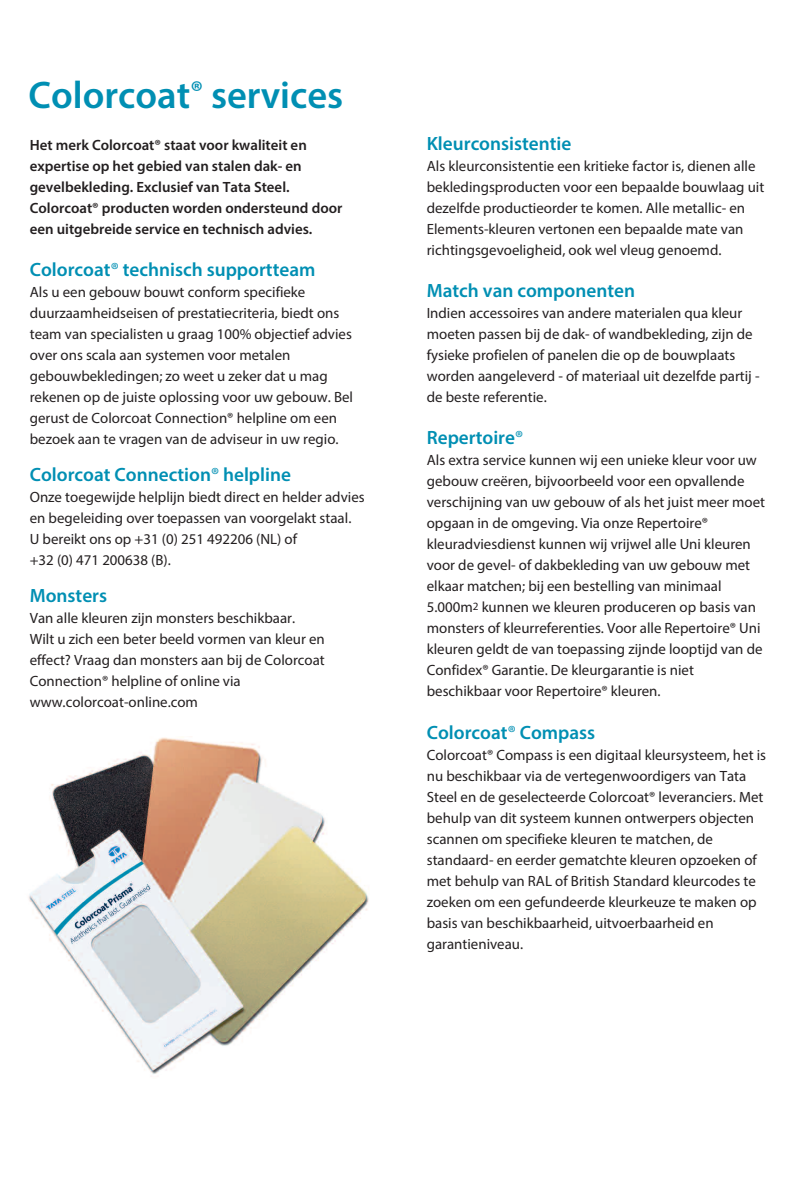
<style>
.page{position:relative;width:794px;height:1191px;background:#fff}
.page>*{position:absolute;margin:0;border:0;box-sizing:border-box;transform-origin:0 0}
.t1{font:600 38.5px "Myriad Pro";color:#008fb3}
.t2{font:600 19.25px "Myriad Pro";color:#008fb3}
.t3{font:14.88px/21px "Myriad Pro";color:#231f20}
.t4{font:600 14.88px/21px "Myriad Pro";color:#231f20}
.s1{font-weight:400}
</style>
<div class="page">
<img style="left:28px;top:737px;width:341px;height:337px">
<h1 class="t1" style="left:29px;top:81px;width:316px">Colorcoat<sup>®</sup> services</h1>
<p class="t4" style="left:30px;top:136px;width:314px">Het merk Colorcoat® staat voor kwaliteit en expertise op het gebied van stalen dak- en gevelbekleding. Exclusief van Tata Steel.<br>Colorcoat® producten worden ondersteund door een uitgebreide service en technisch advies.</p>
<p class="t2" style="left:30px;top:263px;width:287px">Colorcoat<span class="s1">®</span> technisch supportteam</p>
<p class="t3" style="left:30px;top:283px;width:325px">Als u een gebouw bouwt conform specifieke duurzaamheidseisen of prestatiecriteria, biedt ons team van specialisten u graag 100% objectief advies over ons scala aan systemen voor metalen gebouwbekledingen; zo weet u zeker dat u mag rekenen op de juiste oplossing voor uw gebouw. Bel gerust de Colorcoat Connection® helpline om een bezoek aan te vragen van de adviseur in uw regio.</p>
<p class="t2" style="left:30px;top:467px;width:263px">Colorcoat Connection<span class="s1">®</span> helpline</p>
<p class="t3" style="left:30px;top:488px;width:336px">Onze toegewijde helplijn biedt direct en helder advies en begeleiding over toepassen van voorgelakt staal.<br>U bereikt ons op +31 (0) 251 492206 (NL) of<br>+32 (0) 471 200638 (B).</p>
<p class="t2" style="left:30px;top:588px;width:79px">Monsters</p>
<p class="t3" style="left:30px;top:608px;width:297px">Van alle kleuren zijn monsters beschikbaar.<br>Wilt u zich een beter beeld vormen van kleur en effect? Vraag dan monsters aan bij de Colorcoat Connection® helpline of online via www.colorcoat-online.com</p>
<p class="t2" style="left:427px;top:137px;width:146px">Kleurconsistentie</p>
<p class="t3" style="left:427px;top:157px;width:339px">Als kleurconsistentie een kritieke factor is, dienen alle bekledingsproducten voor een bepaalde bouwlaag uit dezelfde productieorder te komen. Alle metallic- en Elements-kleuren vertonen een bepaalde mate van richtingsgevoeligheid, ook wel vleug genoemd.</p>
<p class="t2" style="left:427px;top:284px;width:210px">Match van componenten</p>
<p class="t3" style="left:427px;top:304px;width:334px">Indien accessoires van andere materialen qua kleur moeten passen bij de dak- of wandbekleding, zijn de fysieke profielen of panelen die op de bouwplaats worden aangeleverd - of materiaal uit dezelfde partij - de beste referentie.</p>
<p class="t2" style="left:427px;top:431px;width:98px">Repertoire<span class="s1">®</span></p>
<p class="t3" style="left:427px;top:451px;width:340px">Als extra service kunnen wij een unieke kleur voor uw gebouw creëren, bijvoorbeeld voor een opvallende verschijning van uw gebouw of als het juist meer moet opgaan in de omgeving. Via onze Repertoire® kleuradviesdienst kunnen wij vrijwel alle Uni kleuren voor de gevel- of dakbekleding van uw gebouw met elkaar matchen; bij een bestelling van minimaal 5.000m<sup>2</sup> kunnen we kleuren produceren op basis van monsters of kleurreferenties. Voor alle Repertoire® Uni kleuren geldt de van toepassing zijnde looptijd van de Confidex® Garantie. De kleurgarantie is niet beschikbaar voor Repertoire® kleuren.</p>
<p class="t2" style="left:427px;top:725px;width:170px">Colorcoat<span class="s1">®</span> Compass</p>
<p class="t3" style="left:427px;top:745px;width:341px">Colorcoat® Compass is een digitaal kleursysteem, het is nu beschikbaar via de vertegenwoordigers van Tata Steel en de geselecteerde Colorcoat® leveranciers. Met behulp van dit systeem kunnen ontwerpers objecten scannen om specifieke kleuren te matchen, de standaard- en eerder gematchte kleuren opzoeken of met behulp van RAL of British Standard kleurcodes te zoeken om een gefundeerde kleurkeuze te maken op basis van beschikbaarheid, uitvoerbaarheid en garantieniveau.</p>
</div>
